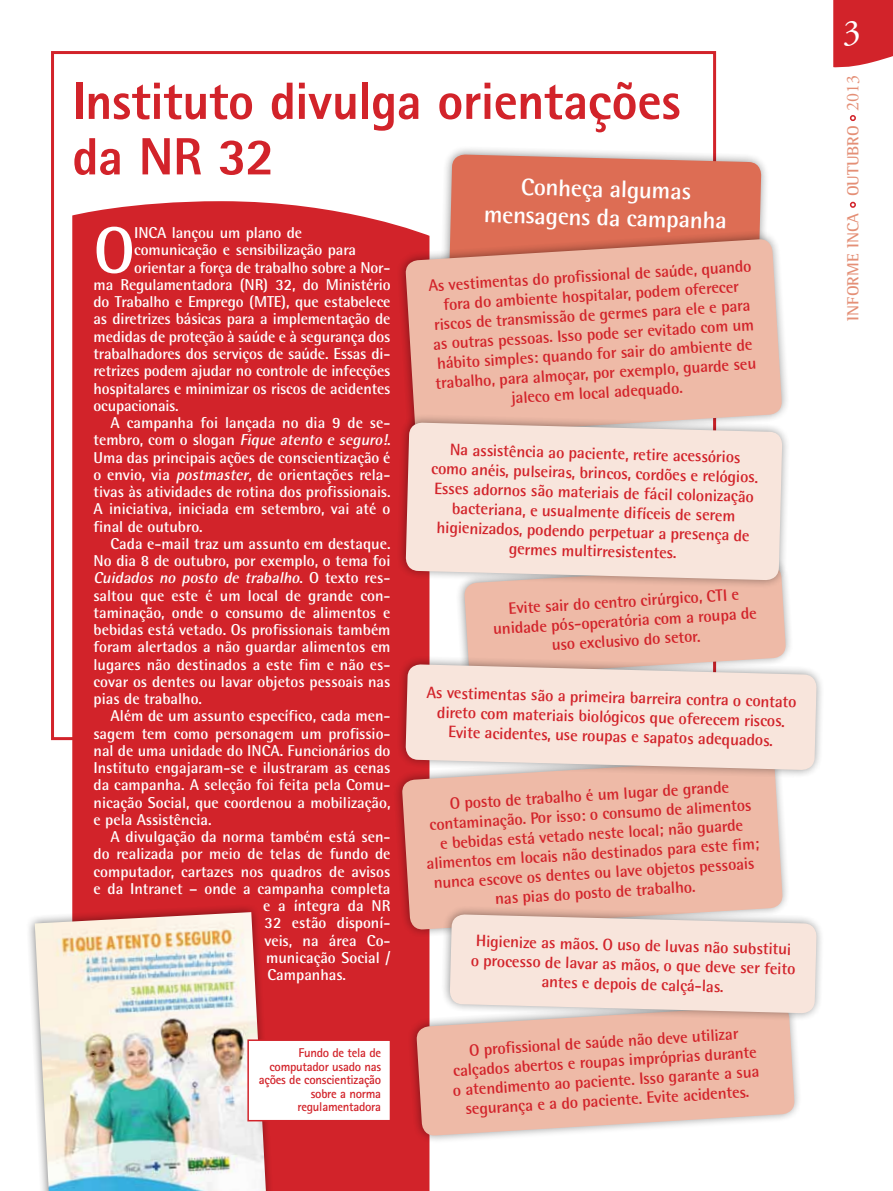
<style>
.page{position:relative;width:893px;height:1191px;background:#fff}
.page>*{position:absolute;margin:0;border:0;box-sizing:border-box;transform-origin:0 0}
.t1{font:700 65.7px "Rotis Semi Sans";color:#fff}
.t2{font:800 52.5px/55.5px "Rotis Sans Serif";letter-spacing:-.01em;color:#d2232a}
.t3{font:36px "Adobe Garamond Pro";color:#fff}
.t4{font:700 24px/28.5px "Rotis Semi Sans";color:#fff;text-align:center}
.t5{font:700 16.5px/19.5px "Rotis Semi Sans";color:#d2232a;text-align:center}
.t6{font:700 16.5px "Rotis Semi Serif";letter-spacing:-.005em;color:#e48f76}
.t7{font:700 15.75px "Rotis Semi Sans";color:#fff}
.t8{font:italic 700 15.75px "Rotis Semi Sans";color:#fff}
.t9{font:700 12.75px/13.5px "Rotis Sans Serif";letter-spacing:-.02em;color:#d2232a;text-align:right}
.s1{font-style:normal}
.s2{font-style:italic}
.s3{font-family:"Adobe Garamond Pro";font-weight:400;font-size:18px}
</style>
<div class="page">
<svg style="left:444px;top:144px;width:322px;height:84px"></svg>
<svg style="left:449px;top:154px;width:312px;height:74px;background:#dc745d"></svg>
<div style="left:72px;top:201px;width:357px;height:990px;background:#d2232a"></div>
<svg style="left:29px;top:901px;width:248px;height:290px;fill:#d2232a"></svg>
<img style="left:35px;top:912px;width:231px;height:279px">
<div style="left:248px;top:1040px;width:142px;height:80px;background:#fff"></div>
<div style="left:247px;top:1039px;width:144px;height:82px;border:2px solid #d2232a"></div>
<svg style="left:395px;top:228px;width:392px;height:184px"></svg>
<svg style="left:405px;top:238px;width:377px;height:174px;background:#ebb3a1"></svg>
<svg style="left:459px;top:590px;width:331px;height:64px"></svg>
<div style="left:464px;top:590px;width:322px;height:64px;background:#eebaa7"></div>
<svg style="left:391px;top:747px;width:396px;height:193px;fill:#d2232a"></svg>
<div style="left:402px;top:780px;width:381px;height:150px;background:#eebaa7"></div>
<svg style="left:406px;top:994px;width:393px;height:152px"></svg>
<svg style="left:416px;top:1004px;width:379px;height:132px;background:#edbdac"></svg>
<svg style="left:395px;top:412px;width:392px;height:178px;background:#e19b92"></svg>
<svg style="left:406px;top:422px;width:376px;height:158px;background:#f5e1d8"></svg>
<svg style="left:395px;top:654px;width:427px;height:126px;background:#e4aba2"></svg>
<svg style="left:405px;top:664px;width:412px;height:106px;background:#f4dfd7"></svg>
<svg style="left:439px;top:904px;width:382px;height:119px"></svg>
<svg style="left:450px;top:914px;width:367px;height:99px;background:#f4e2da"></svg>
<svg style="left:833px;top:0;width:60px;height:68px;background:#d53239"></svg>
<svg style="left:850px;top:202px;width:6px;height:6px"></svg>
<svg style="left:850px;top:115px;width:6px;height:6px"></svg>
<h2 class="t2" style="left:72px;top:73px;width:610px">Instituto divulga orientações da NR 32</h2>
<h1 class="t1" style="left:94px;top:210px;width:43px">O</h1>
<p class="t7" style="left:134px;top:223px;width:169px">INCA lançou um plano de</p>
<p class="t7" style="left:134px;top:240px;width:223px">comunicação e sensibilização para</p>
<p class="t7" style="left:134px;top:258px;width:258px">orientar a força de trabalho sobre a Nor-</p>
<p class="t7" style="left:94px;top:275px;width:299px">ma Regulamentadora (NR) 32, do Ministério</p>
<p class="t7" style="left:94px;top:292px;width:298px">do Trabalho e Emprego (MTE), que estabelece</p>
<p class="t7" style="left:94px;top:309px;width:298px">as diretrizes básicas para a implementação de</p>
<p class="t7" style="left:94px;top:327px;width:299px">medidas de proteção à saúde e à segurança dos</p>
<p class="t7" style="left:94px;top:344px;width:298px">trabalhadores dos serviços de saúde. Essas di-</p>
<p class="t7" style="left:94px;top:361px;width:298px">retrizes podem ajudar no controle de infecções</p>
<p class="t7" style="left:94px;top:378px;width:298px">hospitalares e minimizar os riscos de acidentes</p>
<p class="t7" style="left:94px;top:396px;width:87px">ocupacionais.</p>
<p class="t7" style="left:111px;top:413px;width:282px">A campanha foi lançada no dia 9 de se-</p>
<p class="t8" style="left:94px;top:430px;width:298px"><span class="s1">te m b ro , co m o s l og a n</span> Fique atento e seguro!<span class="s1">.</span></p>
<p class="t7" style="left:94px;top:447px;width:298px">Uma das principais ações de conscientização é</p>
<p class="t7" style="left:94px;top:465px;width:298px">o envio, via <span class="s2">postmaster</span>, de orientações rela-</p>
<p class="t7" style="left:94px;top:482px;width:298px">tivas às atividades de rotina dos profissionais.</p>
<p class="t7" style="left:94px;top:499px;width:298px">A iniciativa, iniciada em setembro, vai até o</p>
<p class="t7" style="left:94px;top:516px;width:111px">final de outubro.</p>
<p class="t7" style="left:111px;top:534px;width:281px">Cada e-mail traz um assunto em destaque.</p>
<p class="t7" style="left:94px;top:551px;width:298px">No dia 8 de outubro, por exemplo, o tema foi</p>
<p class="t8" style="left:94px;top:568px;width:298px">Cuidados no posto de trabalho<span class="s1">. O t e x t o r e s -</span></p>
<p class="t7" style="left:94px;top:585px;width:298px">saltou que este é um local de grande con-</p>
<p class="t7" style="left:94px;top:603px;width:298px">taminação, onde o consumo de alimentos e</p>
<p class="t7" style="left:94px;top:620px;width:298px">bebidas está vetado. Os profissionais também</p>
<p class="t7" style="left:94px;top:637px;width:298px">foram alertados a não guardar alimentos em</p>
<p class="t7" style="left:94px;top:654px;width:299px">lugares não destinados a este fim e não es-</p>
<p class="t7" style="left:94px;top:672px;width:298px">covar os dentes ou lavar objetos pessoais nas</p>
<p class="t7" style="left:94px;top:689px;width:110px">pias de trabalho.</p>
<p class="t7" style="left:111px;top:706px;width:281px">Além de um assunto específico, cada men-</p>
<p class="t7" style="left:94px;top:723px;width:299px">sagem tem como personagem um profissio-</p>
<p class="t7" style="left:94px;top:741px;width:298px">nal de uma unidade do INCA. Funcionários do</p>
<p class="t7" style="left:94px;top:758px;width:299px">Instituto engajaram-se e ilustraram as cenas</p>
<p class="t7" style="left:94px;top:775px;width:299px">da campanha. A seleção foi feita pela Comu-</p>
<p class="t7" style="left:94px;top:792px;width:298px">nicação Social, que coordenou a mobilização,</p>
<p class="t7" style="left:94px;top:810px;width:120px">e pela Assistência.</p>
<p class="t7" style="left:111px;top:827px;width:281px">A divulgação da norma também está sen-</p>
<p class="t7" style="left:94px;top:844px;width:298px">do realizada por meio de telas de fundo de</p>
<p class="t7" style="left:94px;top:861px;width:298px">computador, cartazes nos quadros de avisos</p>
<p class="t7" style="left:94px;top:879px;width:298px">e da Intranet – onde a campanha completa</p>
<p class="t7" style="left:263px;top:896px;width:129px">e a íntegra da NR</p>
<p class="t7" style="left:265px;top:913px;width:127px">32 estão disponí-</p>
<p class="t7" style="left:265px;top:930px;width:128px">veis, na área Co-</p>
<p class="t7" style="left:266px;top:948px;width:126px">municação Social /</p>
<p class="t7" style="left:268px;top:965px;width:80px">Campanhas.</p>
<p class="t9" style="left:259px;top:1046px;width:124px">Fundo de tela de computador usado nas ações de conscientização sobre a norma regulamentadora</p>
<h3 class="t4" style="left:486px;top:170px;width:244px;rotate:2deg">Conheça algumas mensagens da campanha</h3>
<p class="t5" style="left:428px;top:274px;width:325px;rotate:-3deg">As vestimentas do profissional de saúde, quando fora do ambiente hospitalar, podem oferecer riscos de transmissão de germes para ele e para as outras pessoas. Isso pode ser evitado com um hábito simples: quando for sair do ambiente de trabalho, para almoçar, por exemplo, guarde seu jaleco em local adequado.</p>
<p class="t5" style="left:432px;top:440px;width:328px;rotate:1deg">Na assistência ao paciente, retire acessórios como anéis, pulseiras, brincos, cordões e relógios.<br>Esses adornos são materiais de fácil colonização bacteriana, e usualmente difíceis de serem higienizados, podendo perpetuar a presença de germes multirresistentes.</p>
<p class="t5" style="left:492px;top:598px;width:266px;rotate:-3deg">Evite sair do centro cirúrgico, CTI e unidade pós-operatória com a roupa de uso exclusivo do setor.</p>
<p class="t5" style="left:427px;top:684px;width:372px;rotate:1deg">As vestimentas são a primeira barreira contra o contato direto com materiais biológicos que oferecem riscos.<br>Evite acidentes, use roupas e sapatos adequados.</p>
<p class="t5" style="left:423px;top:794px;width:335px;rotate:-3deg">O posto de trabalho é um lugar de grande contaminação. Por isso: o consumo de alimentos e bebidas está vetado neste local; não guarde alimentos em locais não destinados para este fim; nunca escove os dentes ou lave objetos pessoais nas pias do posto de trabalho.</p>
<p class="t5" style="left:471px;top:932px;width:326px;rotate:1deg">Higienize as mãos. O uso de luvas não substitui o processo de lavar as mãos, o que deve ser feito antes e depois de calçá-las.</p>
<p class="t5" style="left:450px;top:1039px;width:308px;rotate:-3deg">O profissional de saúde não deve utilizar calçados abertos e roupas impróprias durante o atendimento ao paciente. Isso garante a sua segurança e a do paciente. Evite acidentes.</p>
<h3 class="t3" style="left:843px;top:11px;width:19px">3</h3>
<p class="t6" style="left:843px;top:321px;width:248px;rotate:-90deg">INFORME INCA OUTUBRO <span class="s3">2013</span></p>
</div>
